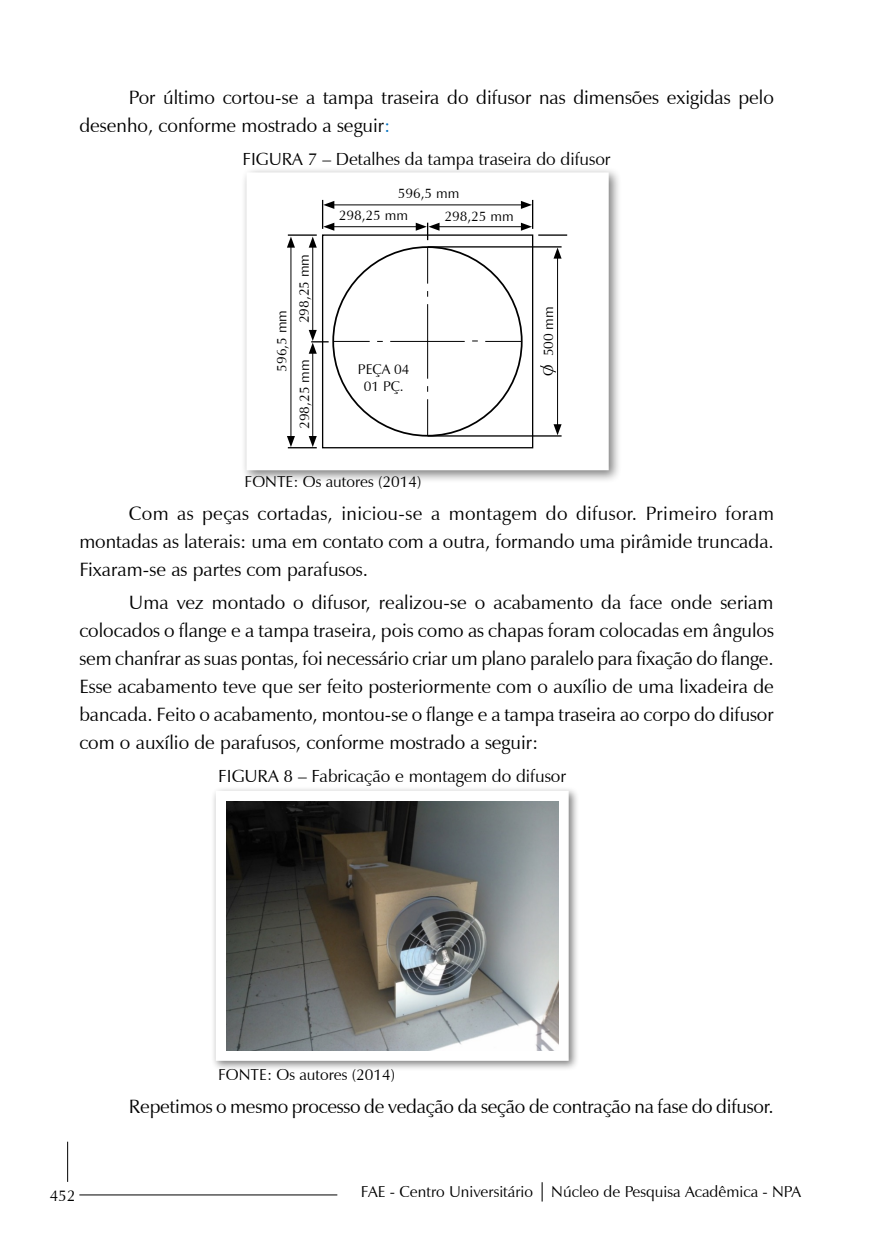
<style>
.page{position:relative;width:893px;height:1241px;background:#fff}
.page>*{position:absolute;margin:0;border:0;box-sizing:border-box;transform-origin:0 0}
.t1{font:19.25px/28px "Zapf Humanist 601 BT";color:#000;text-align:justify}
.t2{font:17.5px "Zapf Humanist 601 BT";color:#000}
.t3{font:15.75px "Zapf Humanist 601 BT";color:#000}
.t4{font:14px "Zapf Humanist 601 BT";color:#000}
.s1{color:#0070c0}
.s2{font-size:19.25px}
</style>
<div class="page">
<hr style="left:79px;top:1194px;width:258px;height:1px;background:#000">
<hr style="left:67px;top:1141px;width:1px;height:40px;background:#000">
<div style="left:240px;top:166px;width:381px;height:317px;background:#000;opacity:.5"></div>
<div style="left:247px;top:172px;width:362px;height:298px;background:#fff;border:2px solid #fff"></div>
<hr style="left:428px;top:246px;width:134px;height:1px;background:#000">
<hr style="left:428px;top:435px;width:134px;height:1px;background:#000">
<hr style="left:288px;top:234px;width:29px;height:2px;background:#000">
<hr style="left:538px;top:234px;width:29px;height:2px;background:#000">
<hr style="left:332px;top:226px;width:87px;height:1px;background:#000">
<hr style="left:312px;top:351px;width:1px;height:87px;background:#000">
<hr style="left:437px;top:226px;width:87px;height:1px;background:#000">
<svg style="left:416px;top:223px;width:24px;height:17px"></svg>
<hr style="left:312px;top:245px;width:1px;height:87px;background:#000">
<svg style="left:309px;top:330px;width:20px;height:23px"></svg>
<hr style="left:427px;top:304px;width:1px;height:74px;background:#000">
<hr style="left:390px;top:341px;width:75px;height:1px;background:#000">
<hr style="left:427px;top:247px;width:1px;height:36px;background:#000">
<hr style="left:485px;top:341px;width:37px;height:1px;background:#000">
<hr style="left:427px;top:399px;width:1px;height:36px;background:#000">
<hr style="left:333px;top:341px;width:37px;height:1px;background:#000">
<hr style="left:557px;top:256px;width:1px;height:171px;background:#000">
<svg style="left:553px;top:247px;width:9px;height:11px"></svg>
<svg style="left:553px;top:424px;width:9px;height:11px"></svg>
<hr style="left:332px;top:204px;width:192px;height:1px;background:#000">
<svg style="left:309px;top:200px;width:25px;height:47px"></svg>
<svg style="left:521px;top:200px;width:12px;height:31px"></svg>
<hr style="left:290px;top:245px;width:1px;height:193px;background:#000">
<svg style="left:287px;top:436px;width:30px;height:12px"></svg>
<svg style="left:287px;top:236px;width:8px;height:11px"></svg>
<svg style="left:540px;top:365px;width:16px;height:7px"></svg>
<div style="left:322px;top:234px;width:211px;height:214px;border:1px solid #000"></div>
<div style="left:211px;top:786px;width:368px;height:284px;background:#000;opacity:.5"></div>
<div style="left:216px;top:790px;width:353px;height:270px;background:#fff;border:1px solid #fff"></div>
<img style="left:226px;top:801px;width:333px;height:249px">
<p class="t1" style="left:79px;top:83px;width:696px;text-indent:50px">Por último cortou-se a tampa traseira do difusor nas dimensões exigidas pelo desenho, conforme mostrado a seguir<span class="s1">:</span></p>
<p class="t2" style="left:243px;top:148px;width:370px">FIGURA 7 – Detalhes da tampa traseira do difusor</p>
<p class="t4" style="left:398px;top:185px;width:63px">596,5 mm</p>
<p class="t4" style="left:273px;top:372px;width:63px;rotate:-90deg">596,5 mm</p>
<p class="t4" style="left:295px;top:323px;width:71px;rotate:-90deg">298,25 mm</p>
<p class="t4" style="left:296px;top:429px;width:71px;rotate:-90deg">298,25 mm</p>
<p class="t4" style="left:339px;top:207px;width:71px">298,25 mm</p>
<p class="t4" style="left:358px;top:360px;width:53px">PEÇA 04</p>
<p class="t4" style="left:364px;top:377px;width:41px">01 PÇ.</p>
<p class="t4" style="left:444px;top:207px;width:71px">298,25 mm</p>
<p class="t4" style="left:540px;top:375px;width:71px;rotate:-90deg">O 500 mm</p>
<p class="t3" style="left:245px;top:471px;width:178px">FONTE: Os autores (2014)</p>
<p class="t1" style="left:79px;top:499px;width:696px;text-indent:50px">Com as peças cortadas, iniciou-se a montagem do difusor. Primeiro foram montadas as laterais: uma em contato com a outra, formando uma pirâmide truncada.<br>Fixaram-se as partes com parafusos.</p>
<p class="t1" style="left:79px;top:588px;width:696px;text-indent:50px">Uma vez montado o difusor, realizou-se o acabamento da face onde seriam colocados o flange e a tampa traseira, pois como as chapas foram colocadas em ângulos sem chanfrar as suas pontas, foi necessário criar um plano paralelo para fixação do flange.<br>Esse acabamento teve que ser feito posteriormente com o auxílio de uma lixadeira de bancada. Feito o acabamento, montou-se o flange e a tampa traseira ao corpo do difusor com o auxílio de parafusos, conforme mostrado a seguir:</p>
<p class="t2" style="left:218px;top:765px;width:349px">FIGURA 8 – Fabricação e montagem do difusor</p>
<p class="t3" style="left:218px;top:1064px;width:178px">FONTE: Os autores (2014)</p>
<p class="t1" style="left:129px;top:1091px;width:646px">Repetimos o mesmo processo de vedação da seção de contração na fase do difusor.</p>
<p class="t3" style="left:50px;top:1185px;width:27px">452</p>
<p class="t3" style="left:361px;top:1181px;width:442px">FAE - Centro Universitário <span class="s2">|</span> Núcleo de Pesquisa Acadêmica - NPA</p>
</div>
